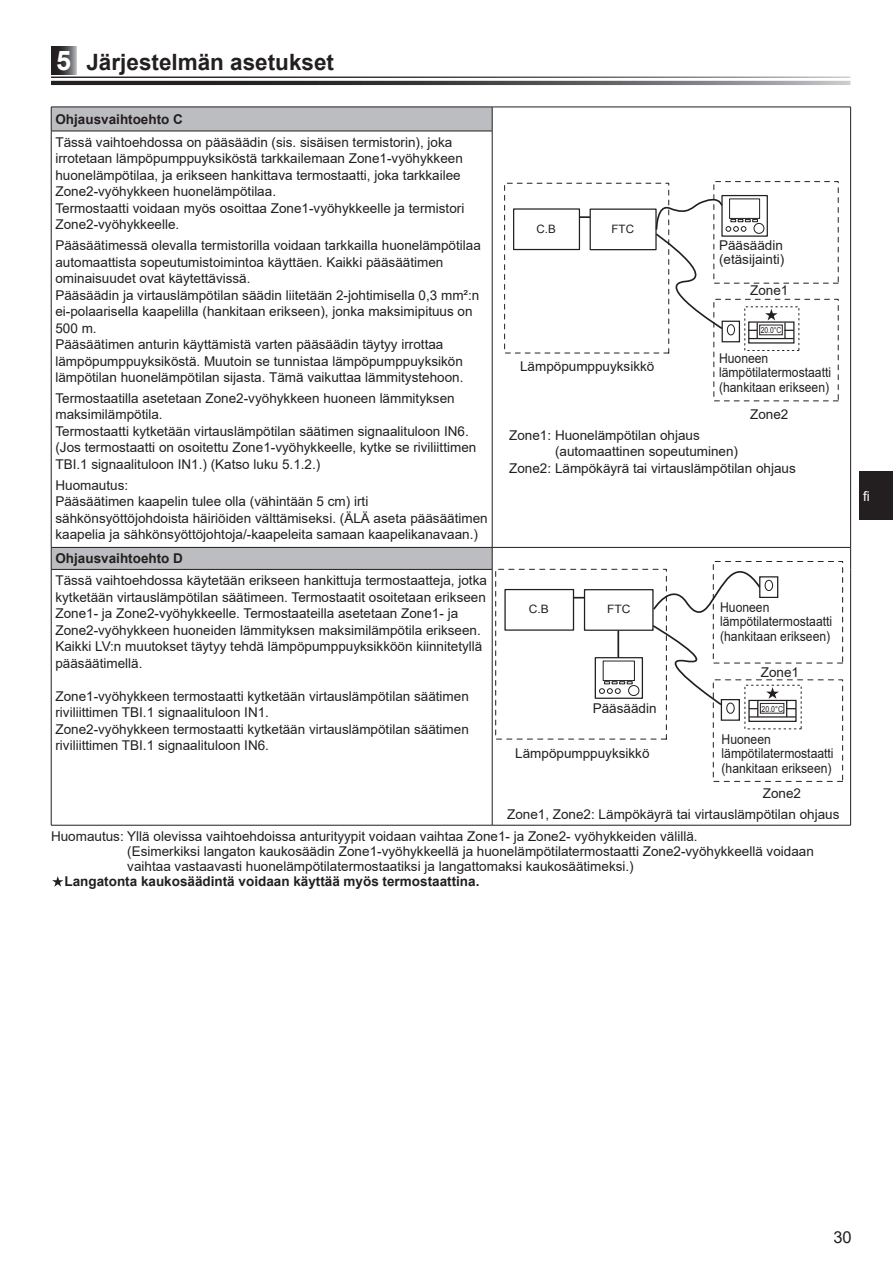
<style>
.page{position:relative;width:893px;height:1263px;background:#fff}
.page>*{position:absolute;margin:0;border:0;box-sizing:border-box;transform-origin:0 0}
.t1{font:700 22.5px "Arial";color:#231f20}
.t2{font:16.5px "Arial";color:#231f20}
.t3{font:13.5px/16.5px "Arial";color:#231f20}
.t4{font:13.5px/14.2px "Arial";color:#231f20;scale:.9 1}
.t5{font:700 13.5px "Arial";color:#231f20}
.t6{font:13.5px "Arial";color:#fff}
.t7{font:11.55px "Arial";color:#231f20}
.t8{font:11.55px "Arial";color:#231f20;scale:1.04 1}
.t9{font:8.25px "Arial";color:#231f20;scale:.82 1}
.t10{font:8.25px "Arial";color:#231f20;scale:.85 1}
.s1{font-size:27px;color:#fff}
</style>
<div class="page">
<svg style="left:52px;top:108px;width:440px;height:461px"></svg>
<hr style="left:51px;top:107px;width:441px;height:1px;background:#231f20">
<svg style="left:51px;top:107px;width:1px;height:24px"></svg>
<hr style="left:492px;top:107px;width:359px;height:1px;background:#231f20">
<svg style="left:492px;top:107px;width:1px;height:24px"></svg>
<svg style="left:850px;top:107px;width:1px;height:24px"></svg>
<hr style="left:51px;top:131px;width:441px;height:1px;background:#231f20">
<hr style="left:51px;top:131px;width:1px;height:416px;background:#231f20">
<hr style="left:492px;top:131px;width:1px;height:416px;background:#231f20">
<hr style="left:850px;top:131px;width:1px;height:416px;background:#231f20">
<svg style="left:51px;top:548px;width:1px;height:21px"></svg>
<hr style="left:492px;top:547px;width:359px;height:1px;background:#231f20">
<svg style="left:492px;top:548px;width:1px;height:21px"></svg>
<svg style="left:850px;top:548px;width:1px;height:21px"></svg>
<hr style="left:51px;top:569px;width:441px;height:1px;background:#231f20">
<hr style="left:51px;top:570px;width:1px;height:255px;background:#231f20">
<hr style="left:492px;top:570px;width:1px;height:255px;background:#231f20">
<hr style="left:850px;top:569px;width:1px;height:256px;background:#231f20">
<hr style="left:51px;top:825px;width:441px;height:1px;background:#231f20">
<hr style="left:492px;top:825px;width:359px;height:1px;background:#231f20">
<hr style="left:51px;top:547px;width:441px;height:1px;background:#231f20">
<hr style="left:541px;top:216px;width:54px;height:2px;background:#231f20">
<div style="left:590px;top:209px;width:66px;height:41px;background:#fff"></div>
<div style="left:590px;top:208px;width:67px;height:42px;border:1px solid #231f20"></div>
<div style="left:721px;top:195px;width:47px;height:42px;border:1px solid #231f20"></div>
<div style="left:729px;top:198px;width:31px;height:21px;border:1px solid #231f20"></div>
<div style="left:754px;top:223px;width:10px;height:11px;border:1px solid #231f20;border-radius:50%"></div>
<div style="left:722px;top:321px;width:18px;height:21px;border:1px solid #231f20"></div>
<svg style="left:784px;top:323px;width:10px;height:15px"></svg>
<svg style="left:650px;top:196px;width:108px;height:143px"></svg>
<hr style="left:749px;top:338px;width:45px;height:1px;background:#231f20">
<svg style="left:765px;top:309px;width:13px;height:11px"></svg>
<div style="left:504px;top:183px;width:165px;height:170px;border:1px dashed #231f20"></div>
<div style="left:514px;top:209px;width:65px;height:40px;background:#fff"></div>
<div style="left:513px;top:208px;width:67px;height:42px;border:1px solid #231f20"></div>
<hr style="left:533px;top:597px;width:57px;height:1px;background:#231f20">
<hr style="left:617px;top:631px;width:2px;height:27px;background:#231f20">
<div style="left:584px;top:590px;width:69px;height:40px;background:#fff"></div>
<div style="left:584px;top:589px;width:70px;height:42px;border:1px solid #231f20"></div>
<div style="left:595px;top:657px;width:48px;height:42px;border:1px solid #231f20"></div>
<div style="left:603px;top:661px;width:32px;height:20px;border:1px solid #231f20"></div>
<div style="left:628px;top:685px;width:11px;height:11px;border:1px solid #231f20;border-radius:50%"></div>
<svg style="left:599px;top:681px;width:34px;height:13px"></svg>
<div style="left:721px;top:699px;width:19px;height:22px;border:1px solid #231f20"></div>
<div style="left:748px;top:700px;width:49px;height:22px;border:1px solid #231f20"></div>
<svg style="left:786px;top:701px;width:10px;height:15px"></svg>
<hr style="left:749px;top:716px;width:47px;height:1px;background:#231f20">
<div style="left:760px;top:703px;width:24px;height:10px;border:1px solid #231f20"></div>
<svg style="left:647px;top:564px;width:132px;height:153px"></svg>
<div style="left:713px;top:561px;width:130px;height:102px;border:1px dashed #231f20"></div>
<div style="left:713px;top:679px;width:130px;height:103px;border:1px dashed #231f20"></div>
<div style="left:495px;top:569px;width:172px;height:170px;border:1px dashed #231f20"></div>
<div style="left:505px;top:589px;width:68px;height:41px;background:#fff"></div>
<div style="left:504px;top:589px;width:70px;height:42px;border:1px solid #231f20"></div>
<svg style="left:52px;top:876px;width:11px;height:11px"></svg>
<svg style="left:51px;top:81px;width:799px;height:4px"></svg>
<svg style="left:51px;top:47px;width:26px;height:27px"></svg>
<div style="left:859px;top:471px;width:34px;height:49px;background:#231f20"></div>
<h1 class="t1" style="left:56px;top:47px;width:279px"><span class="s1">5</span> Järjestelmän asetukset</h1>
<p class="t5" style="left:55px;top:110px;width:129px">Ohjausvaihtoehto C</p>
<p class="t3" style="left:55px;top:134px;width:410px">Tässä vaihtoehdossa on pääsäädin (sis. sisäisen termistorin), joka irrotetaan lämpöpumppuyksiköstä tarkkailemaan Zone1-vyöhykkeen huonelämpötilaa, ja erikseen hankittava termostaatti, joka tarkkailee Zone2-vyöhykkeen huonelämpötilaa.<br>Termostaatti voidaan myös osoittaa Zone1-vyöhykkeelle ja termistori Zone2-vyöhykkeelle.</p>
<p class="t3" style="left:55px;top:237px;width:427px">Pääsäätimessä olevalla termistorilla voidaan tarkkailla huonelämpötilaa automaattista sopeutumistoimintoa käyttäen. Kaikki pääsäätimen ominaisuudet ovat käytettävissä.<br>Pääsäädin ja virtauslämpötilan säädin liitetään 2-johtimisella 0,3 mm²:n ei-polaarisella kaapelilla (hankitaan erikseen), jonka maksimipituus on 500 m.<br>Pääsäätimen anturin käyttämistä varten pääsäädin täytyy irrottaa lämpöpumppuyksiköstä. Muutoin se tunnistaa lämpöpumppuyksikön lämpötilan huonelämpötilan sijasta. Tämä vaikuttaa lämmitystehoon.</p>
<p class="t3" style="left:55px;top:390px;width:422px">Termostaatilla asetetaan Zone2-vyöhykkeen huoneen lämmityksen maksimilämpötila.<br>Termostaatti kytketään virtauslämpötilan säätimen signaalituloon IN6. (Jos termostaatti on osoitettu Zone1-vyöhykkeelle, kytke se riviliittimen TBI.1 signaalituloon IN1.) (Katso luku 5.1.2.)</p>
<p class="t3" style="left:55px;top:476px;width:434px">Huomautus:<br>Pääsäätimen kaapelin tulee olla (vähintään 5 cm) irti sähkönsyöttöjohdoista häiriöiden välttämiseksi. (ÄLÄ aseta pääsäätimen kaapelia ja sähkönsyöttöjohtoja/-kaapeleita samaan kaapelikanavaan.)</p>
<p class="t5" style="left:55px;top:549px;width:129px">Ohjausvaihtoehto D</p>
<p class="t3" style="left:55px;top:572px;width:433px">Tässä vaihtoehdossa käytetään erikseen hankittuja termostaatteja, jotka kytketään virtauslämpötilan säätimeen. Termostaatit osoitetaan erikseen Zone1- ja Zone2-vyöhykkeelle. Termostaateilla asetetaan Zone1- ja Zone2-vyöhykkeen huoneiden lämmityksen maksimilämpötila erikseen.<br>Kaikki LV:n muutokset täytyy tehdä lämpöpumppuyksikköön kiinnitetyllä pääsäätimellä.</p>
<p class="t3" style="left:55px;top:688px;width:415px">Zone1-vyöhykkeen termostaatti kytketään virtauslämpötilan säätimen riviliittimen TBI.1 signaalituloon IN1.<br>Zone2-vyöhykkeen termostaatti kytketään virtauslämpötilan säätimen riviliittimen TBI.1 signaalituloon IN6.</p>
<p class="t7" style="left:536px;top:221px;width:21px">C.B</p>
<p class="t7" style="left:612px;top:221px;width:24px">FTC</p>
<p class="t3" style="left:520px;top:357px;width:136px">Lämpöpumppuyksikkö</p>
<p class="t3" style="left:719px;top:238px;width:67px;line-height:14.2px">Pääsäädin (etäsijainti)</p>
<p class="t3" style="left:750px;top:282px;width:40px">Zone1</p>
<p class="t9" style="left:761px;top:325px;width:27px">20.0°C</p>
<p class="t4" style="left:719px;top:351px;width:126px">Huoneen lämpötilatermostaatti (hankitaan erikseen)</p>
<p class="t3" style="left:750px;top:405px;width:40px">Zone2</p>
<p class="t3" style="left:509px;top:427px;width:192px">Zone1: Huonelämpötilan ohjaus</p>
<p class="t3" style="left:555px;top:443px;width:185px">(automaattinen sopeutuminen)</p>
<p class="t3" style="left:509px;top:460px;width:288px">Zone2: Lämpökäyrä tai virtauslämpötilan ohjaus</p>
<p class="t8" style="left:529px;top:602px;width:21px">C.B</p>
<p class="t4" style="left:720px;top:600px;width:126px">Huoneen lämpötilatermostaatti (hankitaan erikseen)</p>
<p class="t8" style="left:607px;top:602px;width:24px">FTC</p>
<p class="t3" style="left:593px;top:700px;width:65px">Pääsäädin</p>
<p class="t3" style="left:515px;top:745px;width:136px">Lämpöpumppuyksikkö</p>
<p class="t3" style="left:761px;top:664px;width:40px">Zone1</p>
<p class="t10" style="left:761px;top:703px;width:27px">20.0°C</p>
<p class="t4" style="left:721px;top:732px;width:126px">Huoneen lämpötilatermostaatti (hankitaan erikseen)</p>
<p class="t3" style="left:763px;top:784px;width:40px">Zone2</p>
<p class="t3" style="left:507px;top:806px;width:334px">Zone1, Zone2: Lämpökäyrä tai virtauslämpötilan ohjaus</p>
<p class="t3" style="left:127px;top:829px;width:688px;line-height:15px;text-indent:-76px">Huomautus: Yllä olevissa vaihtoehdoissa anturityypit voidaan vaihtaa Zone1- ja Zone2- vyöhykkeiden välillä.<br>(Esimerkiksi langaton kaukosäädin Zone1-vyöhykkeellä ja huonelämpötilatermostaatti Zone2-vyöhykkeellä voidaan vaihtaa vastaavasti huonelämpötilatermostaatiksi ja langattomaksi kaukosäätimeksi.)</p>
<p class="t5" style="left:65px;top:872px;width:416px">Langatonta kaukosäädintä voidaan käyttää myös termostaattina.</p>
<p class="t6" style="left:863px;top:487px;width:8px">fi</p>
<p class="t2" style="left:833px;top:1226px;width:20px">30</p>
</div>
